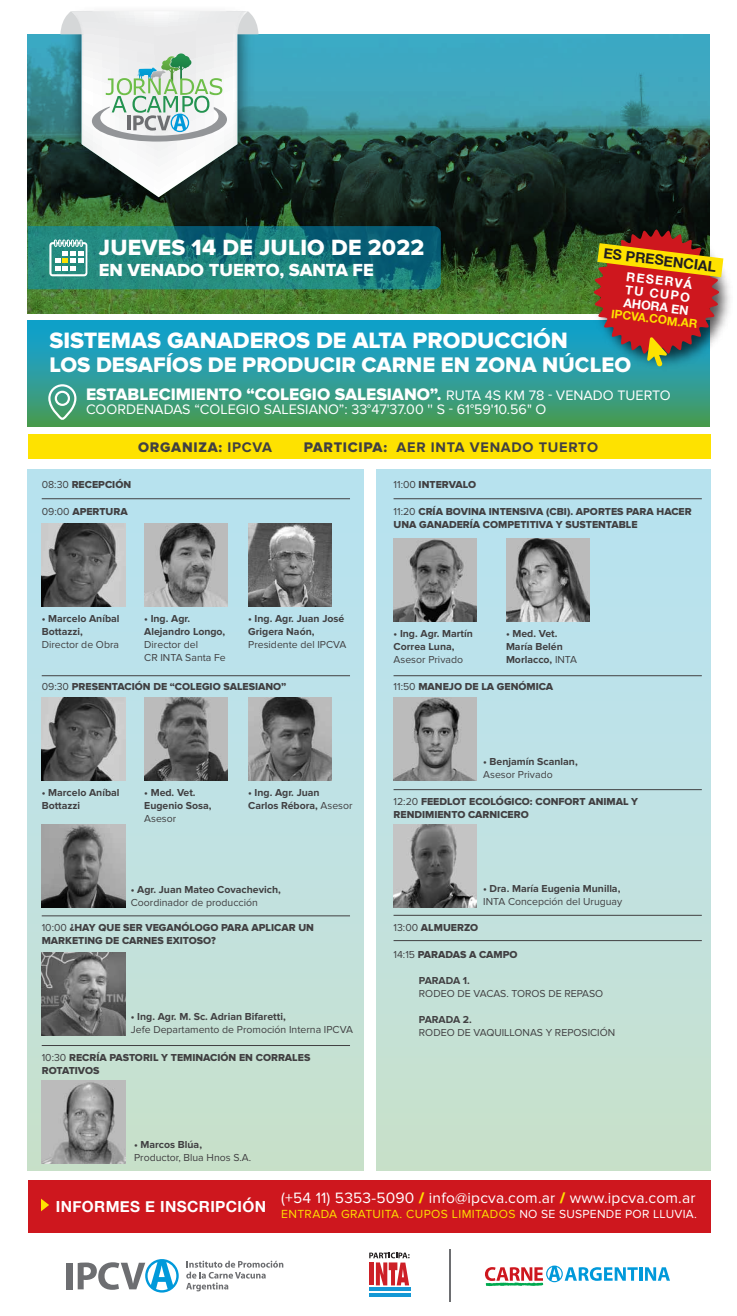
<style>
.page{position:relative;width:737px;height:1316px;background:#fff}
.page>*{position:absolute;margin:0;border:0;box-sizing:border-box;transform-origin:0 0}
.t1{font:23.1px "Proxima Nova Extrabld";color:#fff}
.t2{font:22.93px "Proxima Nova Extrabld";letter-spacing:.01em;color:#fff}
.t3{font:21.88px "Proxima Nova Extrabld";color:#fff}
.t4{font:18.11px "Proxima Nova Extrabld";color:#fff}
.t5{font:17.32px "Proxima Nova Extrabld";color:#fff}
.t6{font:15.58px "Proxima Nova";letter-spacing:.015em;color:#fff}
.t7{font:700 15.31px "Helvetica Neue";letter-spacing:.025em;color:#fff}
.t8{font:700 14.44px "Proxima Nova";letter-spacing:.05em;color:#414042}
.t9{font:14.44px "Proxima Nova Extrabld";letter-spacing:.05em;color:#414042}
.t10{font:14.26px "Proxima Nova";color:#fff}
.t11{font:700 14.26px "Helvetica Neue";color:#231f20}
.t12{font:700 12.51px/13.1px "Helvetica Neue";color:#fff;text-align:justify}
.t13{font:12.16px "Proxima Nova";letter-spacing:.03em;color:#fee200}
.t14{font:700 11.81px "Helvetica Neue";color:#fee200}
.t15{font:10.5px/13.1px "Proxima Nova Extrabld";color:#414042}
.t16{font:700 10.5px/13.1px "Proxima Nova";color:#414042}
.t17{font:10.5px/13.1px "Proxima Nova";color:#414042}
.s1{font-family:"Proxima Nova";font-size:14.26px}
.s2{font-family:"Proxima Nova";font-weight:700}
.s3{font-family:"Proxima Nova Extrabld";font-weight:400}
.s4{font-family:"Proxima Nova"}
.s5{font-weight:400}
.s6{font-weight:900;color:#fee200}
.s7{color:#fff}
</style>
<div class="page">
<div style="left:377px;top:469px;width:333px;height:702px;background:linear-gradient(to bottom,#b6e2f4,#c8e1cd)"></div>
<svg style="left:28px;top:34px;width:681px;height:279px;background:#2f685f"></svg>
<svg style="left:28px;top:320px;width:681px;height:106px;background:#2c9d98"></svg>
<div style="left:28px;top:469px;width:335px;height:702px;background:linear-gradient(to bottom,#b6e2f3,#c8e0cd)"></div>
<svg style="left:47px;top:383px;width:31px;height:36px"></svg>
<div style="left:28px;top:435px;width:682px;height:24px;background:#fee200"></div>
<div style="left:28px;top:1180px;width:682px;height:52px;background:#ce171e"></div>
<svg style="left:41px;top:1199px;width:8px;height:12px"></svg>
<svg style="left:186px;top:1261px;width:97px;height:30px"></svg>
<div style="left:67px;top:1263px;width:6px;height:26px;background:#6d6e71"></div>
<svg style="left:78px;top:1259px;width:101px;height:34px"></svg>
<svg style="left:369px;top:1285px;width:42px;height:12px"></svg>
<hr style="left:369px;top:1287px;width:41px;height:3px;background:#1498d5">
<hr style="left:369px;top:1294px;width:41px;height:3px;background:#1498d5">
<svg style="left:369px;top:1253px;width:40px;height:32px"></svg>
<hr style="left:639px;top:1267px;width:3px;height:14px;background:#0099da">
<svg style="left:645px;top:1267px;width:25px;height:14px"></svg>
<svg style="left:485px;top:1266px;width:152px;height:20px"></svg>
<hr style="left:449px;top:1250px;width:2px;height:52px;background:#6d6e71">
<svg style="left:28px;top:226px;width:413px;height:63px;background:#1f7e7e"></svg>
<img style="left:586px;top:223px;width:144px;height:151px">
<svg style="left:593px;top:230px;width:130px;height:137px;background:#a65b3c"></svg>
<img style="left:59px;top:31px;width:201px;height:189px">
<svg style="left:60px;top:11px;width:198px;height:186px"></svg>
<img style="left:42px;top:524px;width:83px;height:83px">
<img style="left:42px;top:697px;width:83px;height:84px">
<img style="left:144px;top:524px;width:84px;height:83px">
<img style="left:248px;top:524px;width:83px;height:83px">
<img style="left:144px;top:697px;width:84px;height:84px">
<img style="left:248px;top:697px;width:83px;height:84px">
<hr style="left:42px;top:499px;width:308px;height:1px;background:#414042">
<hr style="left:42px;top:675px;width:308px;height:1px;background:#414042">
<hr style="left:42px;top:916px;width:308px;height:1px;background:#414042">
<hr style="left:42px;top:1045px;width:308px;height:1px;background:#414042">
<img style="left:42px;top:952px;width:83px;height:84px">
<img style="left:42px;top:1080px;width:83px;height:84px">
<hr style="left:393px;top:675px;width:309px;height:1px;background:#414042">
<hr style="left:393px;top:940px;width:309px;height:1px;background:#414042">
<hr style="left:393px;top:499px;width:309px;height:1px;background:#414042">
<img style="left:393px;top:539px;width:84px;height:83px">
<img style="left:506px;top:539px;width:83px;height:83px">
<hr style="left:393px;top:789px;width:309px;height:1px;background:#414042">
<img style="left:393px;top:697px;width:84px;height:84px">
<img style="left:393px;top:825px;width:84px;height:83px">
<hr style="left:393px;top:915px;width:309px;height:1px;background:#414042">
<img style="left:42px;top:824px;width:83px;height:83px">
<h2 class="t2" style="left:99px;top:234px;width:327px">JUEVES 14 DE JULIO DE 2022</h2>
<h3 class="t4" style="left:99px;top:260px;width:276px">EN VENADO TUERTO, SANTA FE</h3>
<h3 class="t11" style="left:605px;top:242px;width:115px;rotate:7deg">ES PRESENCIAL</h3>
<p class="t12" style="left:627px;top:270px;width:68px;rotate:7deg">RESERVÁ TU CUPO AHORA EN</p>
<p class="t14" style="left:612px;top:304px;width:88px;rotate:7deg">IPCVA.COM.AR</p>
<h1 class="t1" style="left:49px;top:327px;width:520px">SISTEMAS GANADEROS DE ALTA PRODUCCIÓN</h1>
<h3 class="t3" style="left:49px;top:352px;width:583px">LOS DESAFÍOS DE PRODUCIR CARNE EN ZONA NÚCLEO</h3>
<h3 class="t5" style="left:86px;top:384px;width:586px">ESTABLECIMIENTO “COLEGIO SALESIANO”. <span class="s1">RUTA 4S KM 78 - VENADO TUERTO</span></h3>
<h3 class="t10" style="left:86px;top:401px;width:462px">COORDENADAS “COLEGIO SALESIANO”: 33°47'37.00 '' S - 61°59'10.56" O</h3>
<h3 class="t9" style="left:138px;top:439px;width:135px">ORGANIZA: <span class="s2">IPCVA</span></h3>
<h3 class="t8" style="left:304px;top:439px;width:296px"><span class="s3">PARTICIPA:</span> AER INTA VENADO TUERTO</h3>
<p class="t15" style="left:42px;top:479px;width:91px"><span class="s4">08:30</span> RECEPCIÓN</p>
<p class="t15" style="left:42px;top:505px;width:88px"><span class="s4">09:00</span> APERTURA</p>
<p class="t16" style="left:42px;top:612px;width:79px">• Marcelo Aníbal<br>Bottazzi,</p>
<p class="t17" style="left:42px;top:638px;width:79px">Director de Obra</p>
<p class="t16" style="left:144px;top:612px;width:83px">• Ing. Agr.<br>Alejandro Longo,</p>
<p class="t17" style="left:144px;top:638px;width:83px">Director del<br>CR INTA Santa Fe</p>
<p class="t16" style="left:248px;top:612px;width:98px">• Ing. Agr. Juan José<br>Grigera Naón,</p>
<p class="t17" style="left:248px;top:638px;width:100px">Presidente del IPCVA</p>
<p class="t15" style="left:42px;top:680px;width:246px"><span class="s4">09:30</span> PRESENTACIÓN DE “COLEGIO SALESIANO”</p>
<p class="t16" style="left:42px;top:786px;width:79px">• Marcelo Aníbal<br>Bottazzi</p>
<p class="t16" style="left:144px;top:786px;width:69px">• Med. Vet.<br>Eugenio Sosa,</p>
<p class="t17" style="left:144px;top:812px;width:34px">Asesor</p>
<p class="t16" style="left:248px;top:786px;width:106px">• Ing. Agr. Juan<br>Carlos Rébora, <span class="s5">Asesor</span></p>
<p class="t16" style="left:131px;top:883px;width:151px">• Agr. Juan Mateo Covachevich,</p>
<p class="t17" style="left:131px;top:896px;width:129px">Coordinador de producción</p>
<p class="t15" style="left:42px;top:921px;width:274px"><span class="s4">10:00</span> ¿HAY QUE SER VEGANÓLOGO PARA APLICAR UN<br>MARKETING DE CARNES EXITOSO?</p>
<p class="t16" style="left:131px;top:1010px;width:156px">• Ing. Agr. M. Sc. Adrian Bifaretti,</p>
<p class="t17" style="left:131px;top:1023px;width:223px">Jefe Departamento de Promoción Interna IPCVA</p>
<p class="t15" style="left:42px;top:1051px;width:270px"><span class="s4">10:30</span> RECRÍA PASTORIL Y TEMINACIÓN EN CORRALES<br>ROTATIVOS</p>
<p class="t16" style="left:134px;top:1138px;width:69px">• Marcos Blúa,</p>
<p class="t17" style="left:134px;top:1151px;width:119px">Productor, Blua Hnos S.A.</p>
<p class="t15" style="left:393px;top:479px;width:84px"><span class="s4">11:00</span> INTERVALO</p>
<p class="t15" style="left:393px;top:505px;width:300px"><span class="s4">11:20</span> CRÍA BOVINA INTENSIVA (CBI). APORTES PARA HACER<br>UNA GANADERÍA COMPETITIVA Y SUSTENTABLE</p>
<p class="t16" style="left:393px;top:627px;width:81px">• Ing. Agr. Martín<br>Correa Luna,</p>
<p class="t17" style="left:393px;top:653px;width:71px">Asesor Privado</p>
<p class="t16" style="left:506px;top:627px;width:73px">• Med. Vet.<br>María Belén<br>Morlacco, <span class="s5">INTA</span></p>
<p class="t15" style="left:393px;top:680px;width:161px"><span class="s4">11:50</span> MANEJO DE LA GENÓMICA</p>
<p class="t16" style="left:483px;top:755px;width:96px">• Benjamín Scanlan,</p>
<p class="t17" style="left:483px;top:768px;width:71px">Asesor Privado</p>
<p class="t15" style="left:393px;top:795px;width:246px"><span class="s4">12:20</span> FEEDLOT ECOLÓGICO: CONFORT ANIMAL Y<br>RENDIMIENTO CARNICERO</p>
<p class="t16" style="left:483px;top:882px;width:139px">• Dra. María Eugenia Munilla,</p>
<p class="t17" style="left:483px;top:895px;width:141px">INTA Concepción del Uruguay</p>
<p class="t15" style="left:393px;top:922px;width:86px"><span class="s4">13:00</span> ALMUERZO</p>
<p class="t15" style="left:393px;top:948px;width:126px"><span class="s4">14:15</span> PARADAS A CAMPO</p>
<p class="t16" style="left:419px;top:974px;width:52px">PARADA 1.</p>
<p class="t17" style="left:419px;top:987px;width:186px">RODEO DE VACAS. TOROS DE REPASO</p>
<p class="t16" style="left:419px;top:1013px;width:54px">PARADA 2.</p>
<p class="t17" style="left:419px;top:1026px;width:198px">RODEO DE VAQUILLONAS Y REPOSICIÓN</p>
<h3 class="t7" style="left:56px;top:1194px;width:212px">INFORMES E INSCRIPCIÓN</h3>
<h3 class="t6" style="left:281px;top:1189px;width:416px">(+54 11) 5353-5090 <span class="s6">/</span> info@ipcva.com.ar <span class="s6">/</span> www.ipcva.com.ar</h3>
<p class="t13" style="left:281px;top:1207px;width:417px">ENTRADA GRATUITA. CUPOS LIMITADOS <span class="s7">NO SE SUSPENDE POR LLUVIA.</span></p>
</div>
